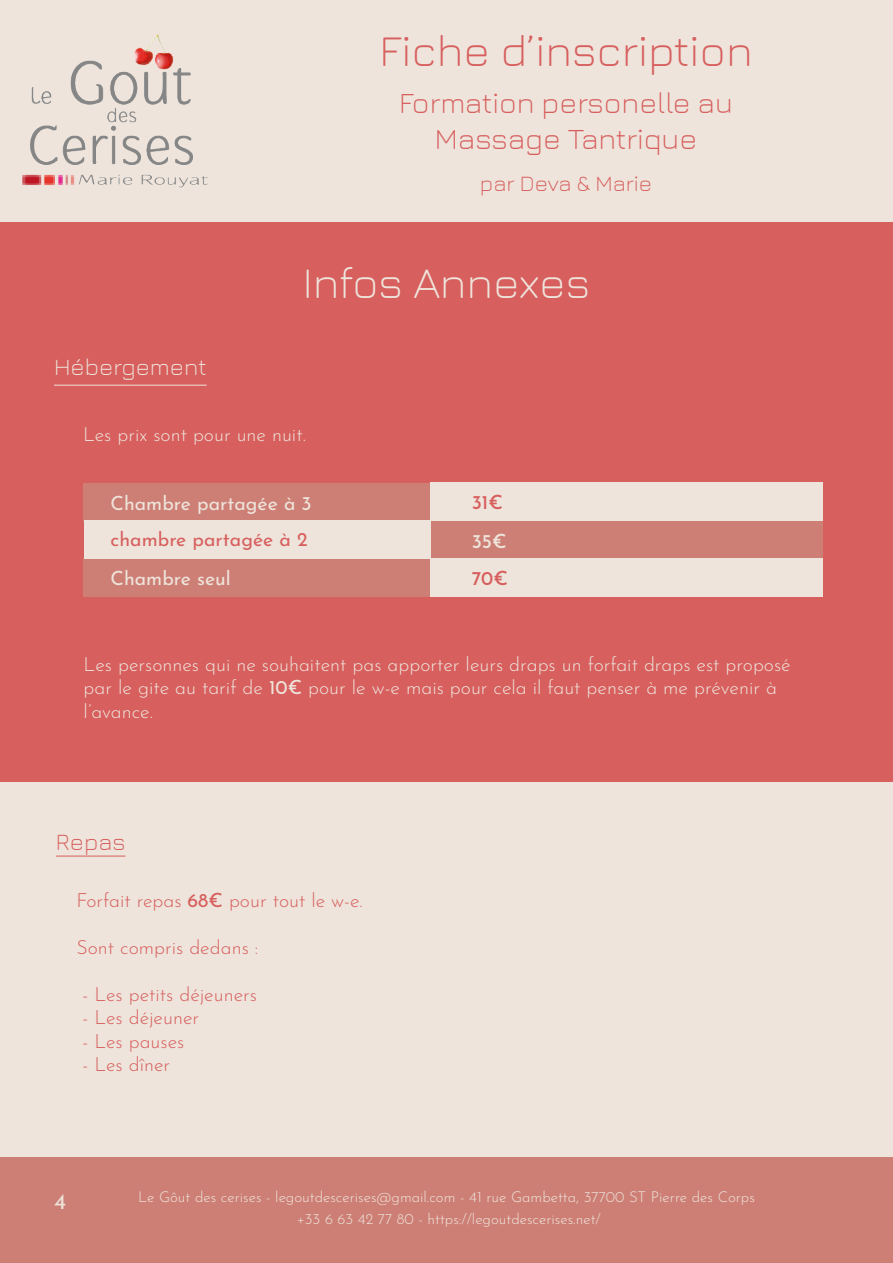
<style>
.page{position:relative;width:893px;height:1263px;background:#fff}
.page>*{position:absolute;margin:0;border:0;box-sizing:border-box;transform-origin:0 0}
.t1{font:300 45px "Jura";color:#d75f5e}
.t2{font:300 45px "Jura";color:#eee4db}
.t3{font:300 30px/36px "Jura";color:#d75f5e;text-align:center}
.t4{font:300 24px "Jura";color:#eee4db}
.t5{font:300 24px "Jura";color:#d75f5e}
.t6{font:300 22.5px "Jura";color:#d75f5e}
.t7{font:22.5px "Josefin Sans";color:#eee4db}
.t8{font:300 19.5px/23.4px "Josefin Sans";color:#eee4db}
.t9{font:300 19.5px "Josefin Sans";color:#d75f5e}
.t10{font:19.5px "Josefin Sans";color:#eee4db}
.t11{font:19.5px "Josefin Sans";color:#d75f5e}
.t12{font:500 19.5px "Josefin Sans";color:#d75f5e}
.t13{font:500 19.5px "Josefin Sans";color:#eee4db}
.t14{font:300 15px/22.2px "Josefin Sans";color:#eee4db;text-align:center}
.s1{font-weight:400}
</style>
<div class="page">
<div style="left:0;top:0;width:893px;height:222px;background:#eee4db"></div>
<img style="left:22px;top:34px;width:186px;height:154px">
<div style="left:0;top:1157px;width:893px;height:106px;background:#cd7f75"></div>
<div style="left:0;top:222px;width:893px;height:560px;background:#d75f5e"></div>
<div style="left:0;top:782px;width:893px;height:375px;background:#eee4db"></div>
<hr style="left:56px;top:856px;width:69px;height:1px;background:#d75f5e">
<hr style="left:54px;top:385px;width:153px;height:1px;background:#eee4db">
<div style="left:83px;top:483px;width:348px;height:38px;background:#cd7f75"></div>
<div style="left:431px;top:521px;width:392px;height:39px;background:#cd7f75"></div>
<div style="left:83px;top:559px;width:348px;height:38px;background:#cd7f75"></div>
<div style="left:84px;top:521px;width:347px;height:38px;background:#eee4db"></div>
<div style="left:431px;top:559px;width:392px;height:38px;background:#eee4db"></div>
<div style="left:431px;top:482px;width:392px;height:39px;background:#eee4db"></div>
<h1 class="t1" style="left:379px;top:18px;width:375px">Fiche d’inscription</h1>
<h2 class="t3" style="left:399px;top:82px;width:335px">Formation personelle au<br>Massage Tantrique</h2>
<p class="t6" style="left:480px;top:167px;width:174px">par Deva &amp; Marie</p>
<p class="t4" style="left:54px;top:349px;width:154px">Hébergement</p>
<p class="t2" style="left:303px;top:250px;width:289px">Infos Annexes</p>
<p class="t8" style="left:83px;top:421px;width:224px">Les prix sont pour une nuit.</p>
<p class="t10" style="left:110px;top:488px;width:203px">Chambre partagée à 3</p>
<p class="t11" style="left:111px;top:524px;width:199px">chambre partagée à 2</p>
<p class="t10" style="left:110px;top:564px;width:122px">Chambre seul</p>
<p class="t12" style="left:472px;top:487px;width:33px">31€</p>
<p class="t13" style="left:472px;top:526px;width:37px">35€</p>
<p class="t12" style="left:472px;top:564px;width:38px">70€</p>
<p class="t8" style="left:84px;top:651px;width:709px">Les personnes qui ne souhaitent pas apporter leurs draps un forfait draps est proposé par le gite au tarif de <span class="s1">10€</span> pour le w-e mais pour cela il faut penser à me prévenir à l’avance.</p>
<p class="t5" style="left:56px;top:824px;width:71px">Repas</p>
<p class="t9" style="left:76px;top:886px;width:288px">Forfait repas <span class="s1">68€</span> pour tout le w-e.</p>
<p class="t9" style="left:76px;top:933px;width:183px">Sont compris dedans :</p>
<p class="t9" style="left:82px;top:979px;width:176px">- Les petits déjeuners</p>
<p class="t9" style="left:82px;top:1003px;width:118px">- Les déjeuner</p>
<p class="t9" style="left:82px;top:1026px;width:103px">- Les pauses</p>
<p class="t9" style="left:82px;top:1050px;width:89px">- Les dîner</p>
<p class="t7" style="left:54px;top:1184px;width:14px">4</p>
<p class="t14" style="left:138px;top:1184px;width:618px">Le Gôut des cerises - legoutdescerises@gmail.com - 41 rue Gambetta, 37700 ST Pierre des Corps +33 6 63 42 77 80 - https://legoutdescerises.net/</p>
</div>
